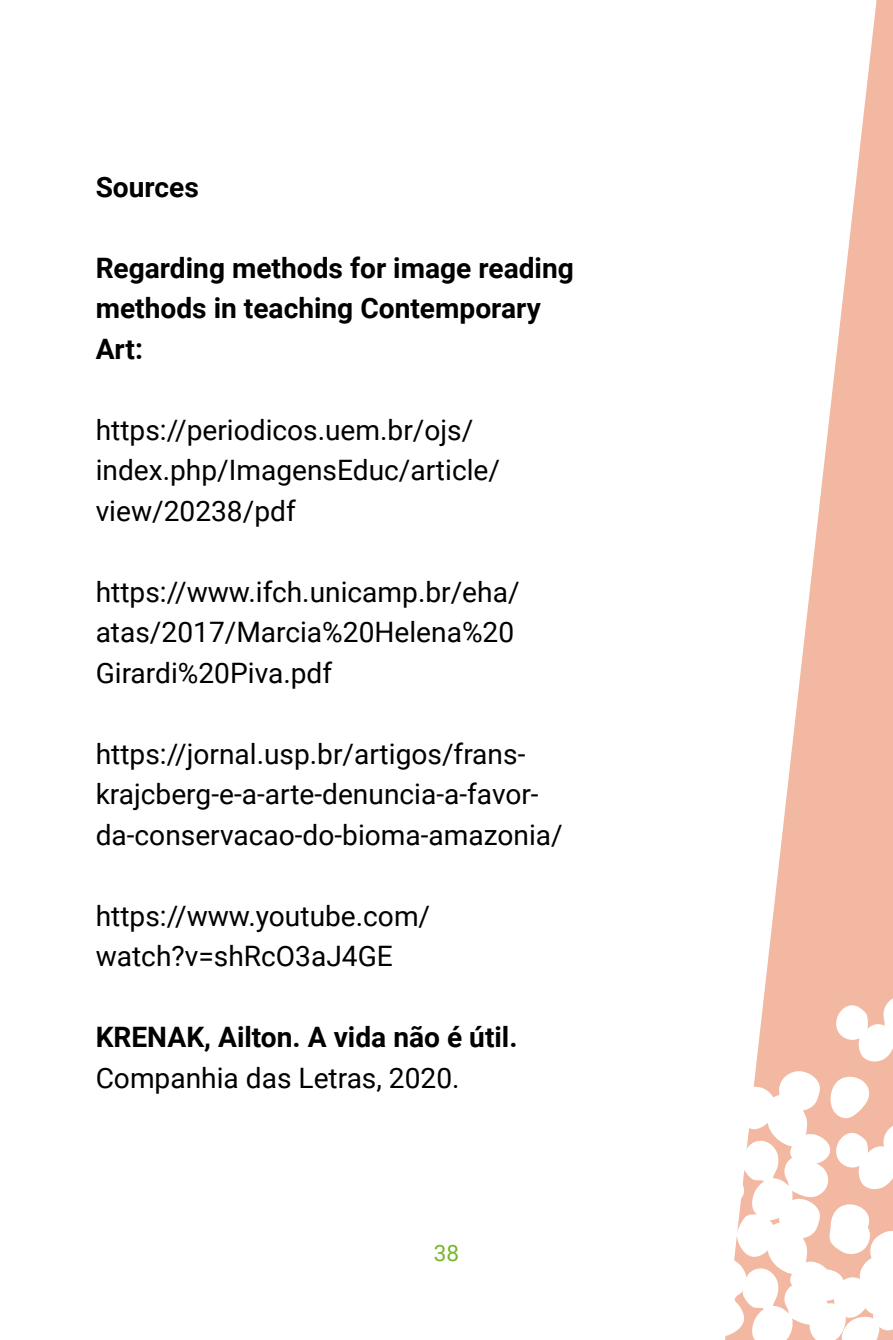
<style>
.page{position:relative;width:893px;height:1340px;background:#fff}
.page>*{position:absolute;margin:0;border:0;box-sizing:border-box;transform-origin:0 0}
.t1{font:28.12px/40.5px "Roboto";color:#000}
.t2{font:700 28.12px/40.5px "Roboto";color:#000}
.t3{font:22.5px "Roboto";color:#78b529}
</style>
<div class="page">
<svg style="left:755px;top:0;width:138px;height:1071px;fill:#f2b8a1"></svg>
<svg style="left:836px;top:994px;width:57px;height:68px"></svg>
<svg style="left:725px;top:1071px;width:168px;height:268px"></svg>
<p class="t2" style="left:96px;top:165px;width:105px">Sources</p>
<p class="t2" style="left:96px;top:246px;width:480px">Regarding methods for image reading methods in teaching Contemporary<br>Art:</p>
<p class="t1" style="left:96px;top:408px;width:406px">https://periodicos.uem.br/ojs/ index.php/ImagensEduc/article/ view/20238/pdf</p>
<p class="t1" style="left:96px;top:570px;width:425px">https://www.ifch.unicamp.br/eha/ atas/2017/Marcia%20Helena%20<br>Girardi%20Piva.pdf</p>
<p class="t1" style="left:96px;top:732px;width:469px">https://jornal.usp.br/artigos/frans&shy;krajcberg-e-a-arte-denuncia-a-favor&shy;da-conservacao-do-bioma-amazonia/</p>
<p class="t1" style="left:96px;top:894px;width:336px">https://www.youtube.com/ watch?v=shRcO3aJ4GE</p>
<p class="t2" style="left:96px;top:1016px;width:423px">KRENAK, Ailton. A vida não é útil.</p>
<p class="t1" style="left:96px;top:1056px;width:365px">Companhia das Letras, 2020.</p>
<p class="t3" style="left:434px;top:1237px;width:27px">38</p>
</div>
